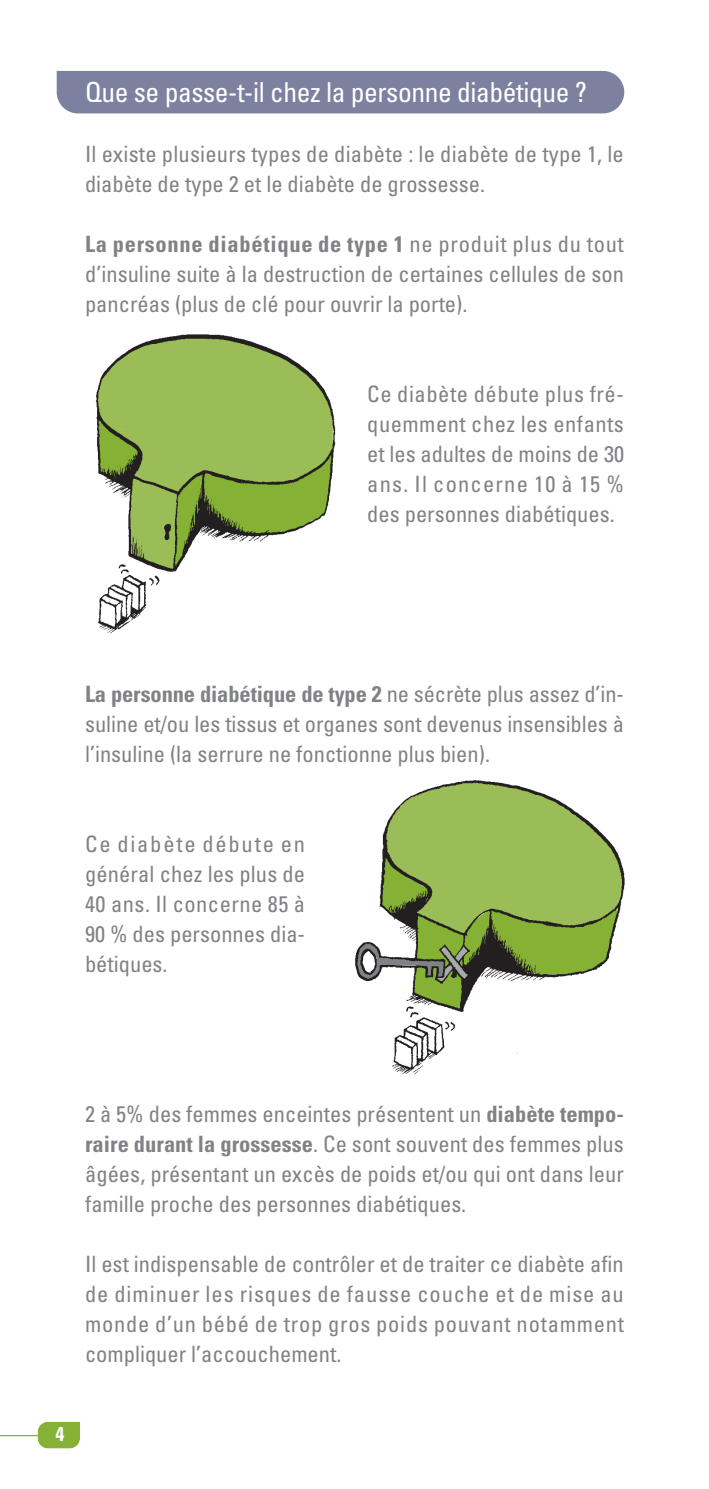
<style>
.page{position:relative;width:709px;height:1489px;background:#fff}
.page>*{position:absolute;margin:0;border:0;box-sizing:border-box;transform-origin:0 0}
.t1{font:condensed 27.5px "Univers";letter-spacing:-.015em;color:#fff}
.t2{font:condensed 22.5px/30px "Univers";color:#808285;text-align:justify}
.t3{font:700 condensed 20px "Univers";color:#fff}
.s1{font-weight:700}
</style>
<div class="page">
<div style="left:57px;top:71px;width:567px;height:42px;background:#7d81a0"></div>
<svg style="left:33px;top:1421px;width:47px;height:28px"></svg>
<hr style="left:0;top:1434px;width:69px;height:1px;background:#85b234">
<img style="left:95px;top:334px;width:241px;height:300px">
<img style="left:355px;top:780px;width:270px;height:295px">
<p class="t1" style="left:85px;top:82px;width:503px">Que se passe-t-il chez la personne diabétique ?</p>
<p class="t2" style="left:85px;top:140px;width:540px">Il existe plusieurs types de diabète : le diabète de type 1, le diabète de type 2 et le diabète de grossesse.</p>
<p class="t2" style="left:85px;top:230px;width:540px"><span class="s1">La personne diabétique de type 1</span> ne produit plus du tout d’insuline suite à la destruction de certaines cellules de son pancréas (plus de clé pour ouvrir la porte).</p>
<p class="t2" style="left:367px;top:380px;width:258px">Ce diabète débute plus fré&shy;quemment chez les enfants et les adultes de moins de 30 ans. Il concerne 10 à 15 % des personnes diabétiques.</p>
<p class="t2" style="left:85px;top:680px;width:540px"><span class="s1">La personne diabétique de type 2</span> ne sécrète plus assez d’in&shy;suline et/ou les tissus et organes sont devenus insensibles à l’insuline (la serrure ne fonctionne plus bien).</p>
<p class="t2" style="left:85px;top:830px;width:221px">Ce diabète débute en général chez les plus de 40 ans. Il concerne 85 à 90 % des personnes dia&shy;bétiques.</p>
<p class="t2" style="left:85px;top:1100px;width:540px">2 à 5% des femmes enceintes présentent un <span class="s1">diabète tempo&shy;raire durant la grossesse</span>. Ce sont souvent des femmes plus âgées, présentant un excès de poids et/ou qui ont dans leur famille proche des personnes diabétiques.</p>
<p class="t2" style="left:85px;top:1250px;width:540px">Il est indispensable de contrôler et de traiter ce diabète afin de diminuer les risques de fausse couche et de mise au monde d’un bébé de trop gros poids pouvant notamment compliquer l’accouchement.</p>
<p class="t3" style="left:55px;top:1425px;width:10px">4</p>
</div>
